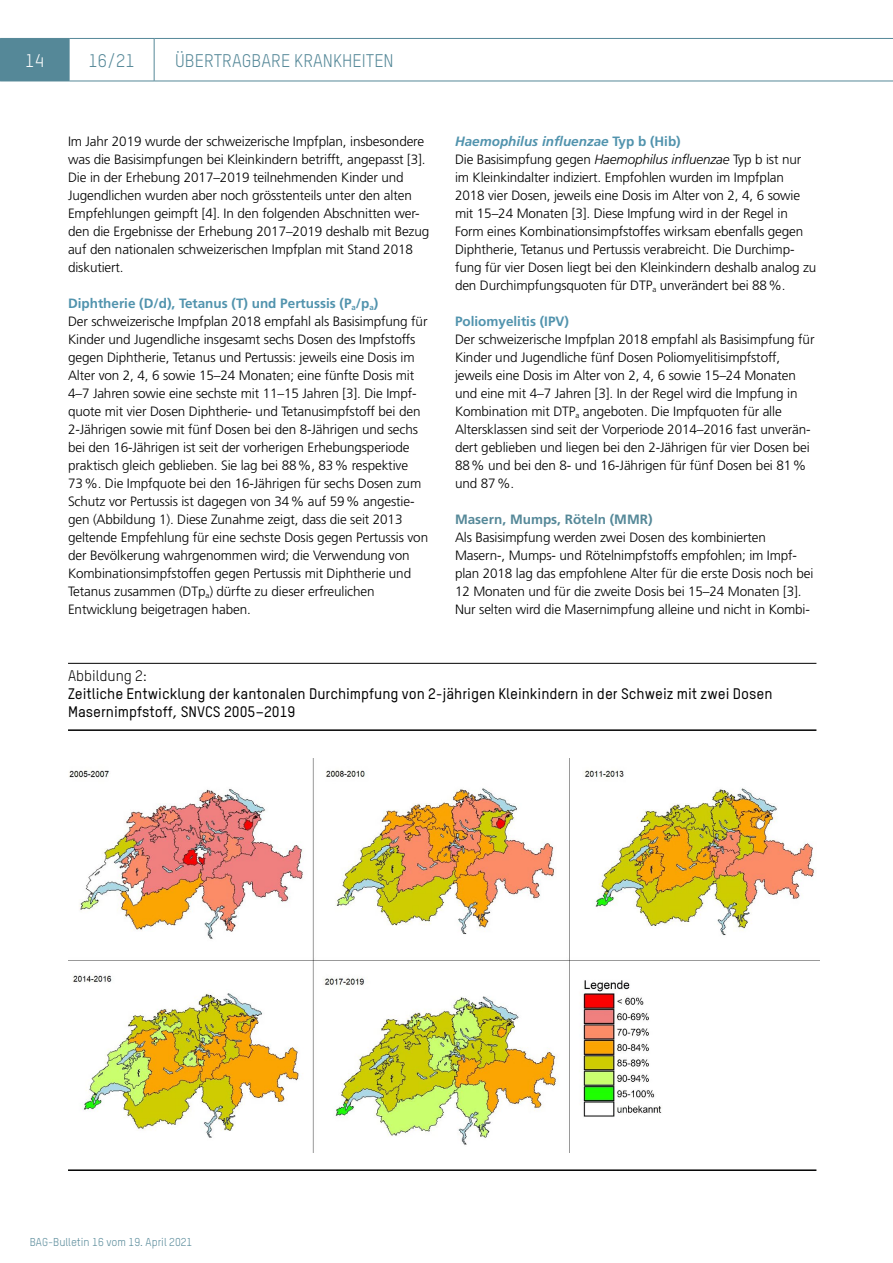
<style>
.page{position:relative;width:893px;height:1263px;background:#fff}
.page>*{position:absolute;margin:0;border:0;box-sizing:border-box;transform-origin:0 0}
.t1{font:18px "TSTAR";color:#558898}
.t2{font:18px "TSTAR";color:#fff}
.t3{font:500 15px/18px "TSTAR";color:#000}
.Text_Inhalte_Lauftext_Normal{font:300 13.5px/18px "Frutiger";letter-spacing:-.01em;color:#000}
.Text_Inhalte_Titel_Ebene_3{font:700 13.5px "Frutiger";color:#5193ad}
.Text_Inhalte_Titel_Ebene_3-2{font:italic 700 13.5px "Frutiger";color:#5193ad}
.Text_Inhalte_Titel_Ebene_3-3{font:700 13.5px "Frutiger";color:#558898}
.t4{font:11.25px "TSTAR";color:#558898}
.s1{font-style:normal}
.s2{font-style:italic}
.s3{font-weight:400}
</style>
<div class="page">
<hr style="left:69px;top:38px;width:85px;height:1px;background:#558898">
<hr style="left:69px;top:39px;width:1px;height:42px;background:#558898">
<hr style="left:154px;top:38px;width:739px;height:1px;background:#558898">
<hr style="left:154px;top:39px;width:1px;height:42px;background:#558898">
<div style="left:0;top:38px;width:69px;height:43px;background:#558898"></div>
<hr style="left:0;top:81px;width:69px;height:1px;background:#558898">
<hr style="left:69px;top:81px;width:85px;height:1px;background:#558898">
<hr style="left:154px;top:81px;width:739px;height:1px;background:#558898">
<hr style="left:68px;top:663px;width:748px;height:1px;background:#000">
<img style="left:68px;top:759px;width:751px;height:393px">
<hr style="left:68px;top:729px;width:748px;height:2px;background:#000">
<hr style="left:68px;top:1169px;width:748px;height:2px;background:#000">
<h1 class="t2" style="left:25px;top:49px;width:20px">14</h1>
<h1 class="t1" style="left:88px;top:49px;width:48px">16/21</h1>
<h1 class="t1" style="left:175px;top:50px;width:220px">ÜBERTRAGBARE KRANKHEITEN</h1>
<p class="Text_Inhalte_Lauftext_Normal" style="left:68px;top:132px;width:363px">Im Jahr 2019 wurde der schweizerische Impfplan, insbesondere was die Basisimpfungen bei Kleinkindern betrifft, angepasst [3].<br>Die in der Erhebung 2017–2019 teilnehmenden Kinder und Jugendlichen wurden aber noch grösstenteils unter den alten Empfehlungen geimpft [4]. In den folgenden Abschnitten wer&shy;den die Ergebnisse der Erhebung 2017–2019 deshalb mit Bezug auf den nationalen schweizerischen Impfplan mit Stand 2018 diskutiert.</p>
<h3 class="Text_Inhalte_Titel_Ebene_3" style="left:68px;top:295px;width:312px">Diphtherie (D/d), Tetanus (T) und Pertussis (P<sub>a</sub>/p<sub>a</sub>)</h3>
<p class="Text_Inhalte_Lauftext_Normal" style="left:68px;top:312px;width:362px">Der schweizerische Impfplan 2018 empfahl als Basisimpfung für Kinder und Jugendliche insgesamt sechs Dosen des Impfstoffs gegen Diphtherie, Tetanus und Pertussis: jeweils eine Dosis im Alter von 2, 4, 6 sowie 15–24 Monaten; eine fünfte Dosis mit 4–7 Jahren sowie eine sechste mit 11–15 Jahren [3]. Die Impf&shy;quote mit vier Dosen Diphtherie- und Tetanusimpfstoff bei den 2-Jährigen sowie mit fünf Dosen bei den 8-Jährigen und sechs bei den 16-Jährigen ist seit der vorherigen Erhebungsperiode praktisch gleich geblieben. Sie lag bei 88%, 83% respektive 73%. Die Impfquote bei den 16-Jährigen für sechs Dosen zum Schutz vor Pertussis ist dagegen von 34% auf 59% angestie&shy;gen (Abbildung 1). Diese Zunahme zeigt, dass die seit 2013 geltende Empfehlung für eine sechste Dosis gegen Pertussis von der Bevölkerung wahrgenommen wird; die Verwendung von Kombinationsimpfstoffen gegen Pertussis mit Diphtherie und Tetanus zusammen (DTp<sub>a</sub>) dürfte zu dieser erfreulichen Entwicklung beigetragen haben.</p>
<h3 class="Text_Inhalte_Titel_Ebene_3-2" style="left:455px;top:133px;width:227px">Haemophilus influenzae <span class="s1">Typ b (Hib)</span></h3>
<p class="Text_Inhalte_Lauftext_Normal" style="left:455px;top:150px;width:363px">Die Basisimpfung gegen <span class="s2">Haemophilus influenzae</span> Typ b ist nur im Kleinkindalter indiziert. Empfohlen wurden im Impfplan 2018 vier Dosen, jeweils eine Dosis im Alter von 2, 4, 6 sowie mit 15–24 Monaten [3]. Diese Impfung wird in der Regel in Form eines Kombinationsimpfstoffes wirksam ebenfalls gegen Diphtherie, Tetanus und Pertussis verabreicht. Die Durchimp&shy;fung für vier Dosen liegt bei den Kleinkindern deshalb analog zu den Durchimpfungsquoten für DTP<sub>a</sub> unverändert bei 88%.</p>
<h3 class="Text_Inhalte_Titel_Ebene_3" style="left:455px;top:313px;width:116px">Poliomyelitis (IPV)</h3>
<p class="Text_Inhalte_Lauftext_Normal" style="left:455px;top:330px;width:361px">Der schweizerische Impfplan 2018 empfahl als Basisimpfung für Kinder und Jugendliche fünf Dosen Poliomyelitisimpfstoff, jeweils eine Dosis im Alter von 2, 4, 6 sowie 15–24 Monaten und eine mit 4–7 Jahren [3]. In der Regel wird die Impfung in Kombination mit DTP<sub>a</sub> angeboten. Die Impfquoten für alle Altersklassen sind seit der Vorperiode 2014–2016 fast unverän&shy;dert geblieben und liegen bei den 2-Jährigen für vier Dosen bei 88% und bei den 8- und 16-Jährigen für fünf Dosen bei 81% und 87%.</p>
<h3 class="Text_Inhalte_Titel_Ebene_3-3" style="left:455px;top:511px;width:199px">Masern, Mumps, Röteln (MMR)</h3>
<p class="Text_Inhalte_Lauftext_Normal" style="left:455px;top:528px;width:360px">Als Basisimpfung werden zwei Dosen des kombinierten Masern-, Mumps- und Rötelnimpfstoffs empfohlen; im Impf&shy;plan 2018 lag das empfohlene Alter für die erste Dosis noch bei 12 Monaten und für die zweite Dosis bei 15–24 Monaten [3].<br>Nur selten wird die Masernimpfung alleine und nicht in Kombi-</p>
<p class="t3" style="left:68px;top:666px;width:706px"><span class="s3">Abbildung 2:<br></span>Zeitliche Entwicklung der kantonalen Durchimpfung von 2-jährigen Kleinkindern in der Schweiz mit zwei Dosen<br>Masernimpfstoff, SNVCS 2005–2019</p>
<p class="t4" style="left:30px;top:1235px;width:164px">BAG-Bulletin 16 vom 19. April 2021</p>
</div>
